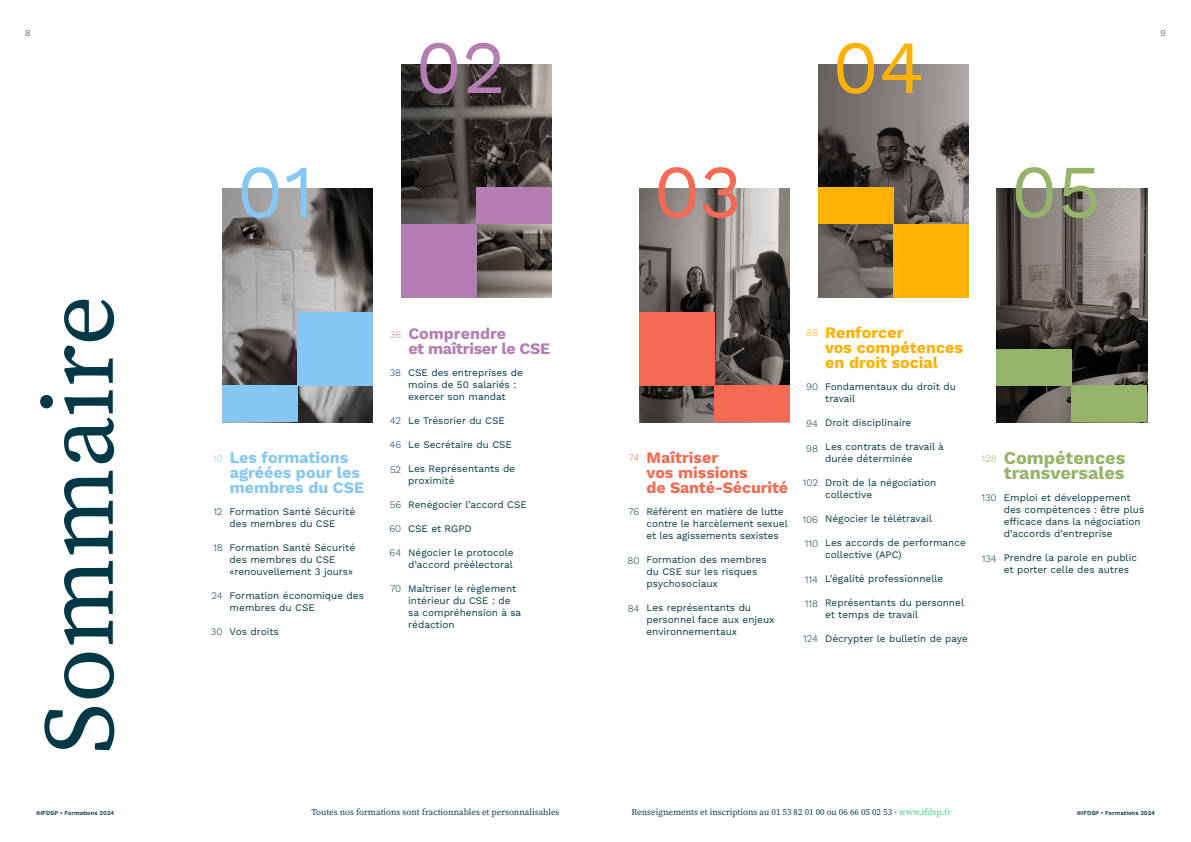
<style>
.page{position:relative;width:1191px;height:842px;background:#fff}
.page>*{position:absolute;margin:0;border:0;box-sizing:border-box;transform-origin:0 0}
.t1{font:100px "Source Serif Variable";color:#003845}
.t2{font:75px "Work Sans";color:#85c7f2}
.t3{font:75px "Work Sans";color:#f46a53}
.t4{font:75px "Work Sans";color:#95b46a}
.t5{font:75px "Work Sans";color:#b47eb3}
.t6{font:75px "Work Sans";color:#ffb100}
.t7{font:700 18px/15px "Work Sans";color:#95b46a}
.t8{font:700 16px/15px "Work Sans";color:#85c7f2}
.t9{font:700 16px/15px "Work Sans";color:#ffb100}
.t10{font:700 16px/15px "Work Sans";color:#f46a53}
.t11{font:700 16px/15px "Work Sans";letter-spacing:-.02em;color:#b47eb3}
.t12{font:10px/12px "Work Sans";color:#003845}
.t13{font:300 10px "Work Sans";color:#003845}
.t14{font:300 10px "Work Sans";color:#95b46a}
.t15{font:300 10px "Work Sans";color:#85c7f2}
.t16{font:300 10px "Work Sans";color:#b47eb3}
.t17{font:300 10px "Work Sans";color:#f46a53}
.t18{font:300 10px "Work Sans";color:#ffb100}
.t19{font:9px "Source Serif Variable";color:#083743}
.t20{font:300 9px "Work Sans";color:#083743}
.t21{font:600 6px "Work Sans";color:#083743}
.s1{color:#36ce81}
</style>
<div class="page">
<img style="left:223px;top:189px;width:150px;height:233px">
<img style="left:639px;top:189px;width:150px;height:233px">
<img style="left:996px;top:189px;width:151px;height:233px">
<img style="left:401px;top:64px;width:150px;height:234px">
<img style="left:818px;top:64px;width:150px;height:234px">
<div style="left:298px;top:312px;width:75px;height:73px;background:#85c7f2"></div>
<div style="left:639px;top:312px;width:75px;height:73px;background:#f46a53"></div>
<div style="left:401px;top:224px;width:75px;height:74px;background:#b47eb3"></div>
<div style="left:893px;top:224px;width:75px;height:74px;background:#ffb100"></div>
<div style="left:223px;top:385px;width:75px;height:37px;background:#85c7f2"></div>
<div style="left:714px;top:385px;width:75px;height:37px;background:#f46a53"></div>
<div style="left:1071px;top:385px;width:76px;height:37px;background:#95b46a"></div>
<div style="left:996px;top:349px;width:75px;height:37px;background:#95b46a"></div>
<div style="left:476px;top:187px;width:75px;height:37px;background:#b47eb3"></div>
<div style="left:818px;top:187px;width:75px;height:37px;background:#ffb100"></div>
<p class="t20" style="left:25px;top:28px;width:7px">8</p>
<p class="t20" style="left:1160px;top:28px;width:7px">9</p>
<h2 class="t5" style="left:415px;top:23px;width:92px">02</h2>
<h2 class="t6" style="left:832px;top:23px;width:94px">04</h2>
<h1 class="t1" style="left:13px;top:754px;width:461px;rotate:-90deg">Sommaire</h1>
<h2 class="t2" style="left:237px;top:148px;width:79px">01</h2>
<h2 class="t3" style="left:653px;top:148px;width:90px">03</h2>
<h2 class="t4" style="left:1011px;top:148px;width:92px">05</h2>
<p class="t15" style="left:213px;top:452px;width:11px">10</p>
<h3 class="t8" style="left:230px;top:451px;width:136px">Les formations agréées pour les membres du CSE</h3>
<p class="t12" style="left:230px;top:506px;width:127px">Formation Santé Sécurité des membres du CSE</p>
<p class="t12" style="left:230px;top:542px;width:127px">Formation Santé Sécurité des membres du CSE «renouvellement 3 jours»</p>
<p class="t12" style="left:230px;top:590px;width:136px">Formation économique des membres du CSE</p>
<p class="t12" style="left:230px;top:626px;width:51px">Vos droits</p>
<p class="t13" style="left:213px;top:505px;width:11px">12</p>
<p class="t13" style="left:213px;top:542px;width:11px">18</p>
<p class="t13" style="left:211px;top:590px;width:13px">24</p>
<p class="t13" style="left:211px;top:626px;width:13px">30</p>
<p class="t16" style="left:390px;top:328px;width:13px">36</p>
<h3 class="t11" style="left:408px;top:327px;width:143px">Comprendre<br>et maîtriser le CSE</h3>
<p class="t12" style="left:408px;top:367px;width:116px">CSE des entreprises de moins de 50 salariés : exercer son mandat</p>
<p class="t12" style="left:408px;top:415px;width:98px">Le Trésorier du CSE</p>
<p class="t12" style="left:408px;top:439px;width:105px">Le Secrétaire du CSE</p>
<p class="t12" style="left:408px;top:463px;width:108px">Les Représentants de proximité</p>
<p class="t12" style="left:408px;top:499px;width:120px">Renégocier l’accord CSE</p>
<p class="t12" style="left:408px;top:523px;width:65px">CSE et RGPD</p>
<p class="t12" style="left:408px;top:547px;width:107px">Négocier le protocole d’accord préélectoral</p>
<p class="t12" style="left:408px;top:583px;width:114px">Maîtriser le règlement intérieur du CSE : de sa compréhension à sa rédaction</p>
<p class="t13" style="left:390px;top:366px;width:13px">38</p>
<p class="t13" style="left:390px;top:414px;width:13px">42</p>
<p class="t13" style="left:389px;top:439px;width:13px">46</p>
<p class="t13" style="left:390px;top:463px;width:13px">52</p>
<p class="t13" style="left:390px;top:499px;width:13px">56</p>
<p class="t13" style="left:389px;top:523px;width:13px">60</p>
<p class="t13" style="left:389px;top:547px;width:13px">64</p>
<p class="t13" style="left:390px;top:583px;width:13px">70</p>
<h3 class="t9" style="left:825px;top:326px;width:139px">Renforcer<br>vos compétences en droit social</h3>
<p class="t18" style="left:806px;top:327px;width:13px">88</p>
<p class="t12" style="left:825px;top:381px;width:132px">Fondamentaux du droit du travail</p>
<p class="t12" style="left:825px;top:417px;width:88px">Droit disciplinaire</p>
<p class="t12" style="left:825px;top:441px;width:120px">Les contrats de travail à durée déterminée</p>
<p class="t12" style="left:825px;top:477px;width:113px">Droit de la négociation collective</p>
<p class="t12" style="left:825px;top:513px;width:108px">Négocier le télétravail</p>
<p class="t12" style="left:825px;top:537px;width:142px">Les accords de performance collective (APC)</p>
<p class="t12" style="left:825px;top:573px;width:120px">L’égalité professionnelle</p>
<p class="t12" style="left:825px;top:597px;width:140px">Représentants du personnel et temps de travail</p>
<p class="t12" style="left:825px;top:633px;width:144px">Décrypter le bulletin de paye</p>
<p class="t13" style="left:806px;top:381px;width:14px">90</p>
<p class="t13" style="left:806px;top:417px;width:13px">94</p>
<p class="t13" style="left:806px;top:442px;width:13px">98</p>
<p class="t13" style="left:802px;top:477px;width:17px">102</p>
<p class="t13" style="left:802px;top:513px;width:17px">106</p>
<p class="t13" style="left:804px;top:538px;width:15px">110</p>
<p class="t13" style="left:805px;top:574px;width:15px">114</p>
<p class="t13" style="left:805px;top:598px;width:15px">118</p>
<p class="t13" style="left:803px;top:633px;width:16px">124</p>
<h3 class="t10" style="left:646px;top:451px;width:143px">Maîtriser<br>vos missions<br>de Santé-Sécurité</h3>
<h3 class="t7" style="left:1003px;top:452px;width:123px">Compétences transversales</h3>
<p class="t17" style="left:629px;top:452px;width:12px">74</p>
<p class="t14" style="left:981px;top:453px;width:17px">128</p>
<p class="t12" style="left:1003px;top:492px;width:142px">Emploi et développement des compétences : être plus efficace dans la négociation d’accords d’entreprise</p>
<p class="t12" style="left:1003px;top:552px;width:135px">Prendre la parole en public et porter celle des autres</p>
<p class="t13" style="left:981px;top:492px;width:17px">130</p>
<p class="t12" style="left:646px;top:506px;width:143px">Référent en matière de lutte contre le harcèlement sexuel et les agissements sexistes</p>
<p class="t12" style="left:646px;top:554px;width:122px">Formation des membres du CSE sur les risques psychosociaux</p>
<p class="t12" style="left:646px;top:602px;width:129px">Les représentants du personnel face aux enjeux environnementaux</p>
<p class="t13" style="left:628px;top:505px;width:12px">76</p>
<p class="t13" style="left:981px;top:552px;width:17px">134</p>
<p class="t13" style="left:627px;top:555px;width:13px">80</p>
<p class="t13" style="left:627px;top:602px;width:13px">84</p>
<p class="t21" style="left:36px;top:810px;width:80px">©IFDSP • Formations 2024</p>
<p class="t19" style="left:311px;top:806px;width:249px">Toutes nos formations sont fractionnables et personnalisables</p>
<p class="t19" style="left:631px;top:806px;width:321px">Renseignements et inscriptions au 01 53 82 01 00 ou 06 66 05 02 53 - <span class="s1">www.ifdsp.fr</span></p>
<p class="t21" style="left:1076px;top:810px;width:80px">©IFDSP • Formations 2024</p>
</div>
